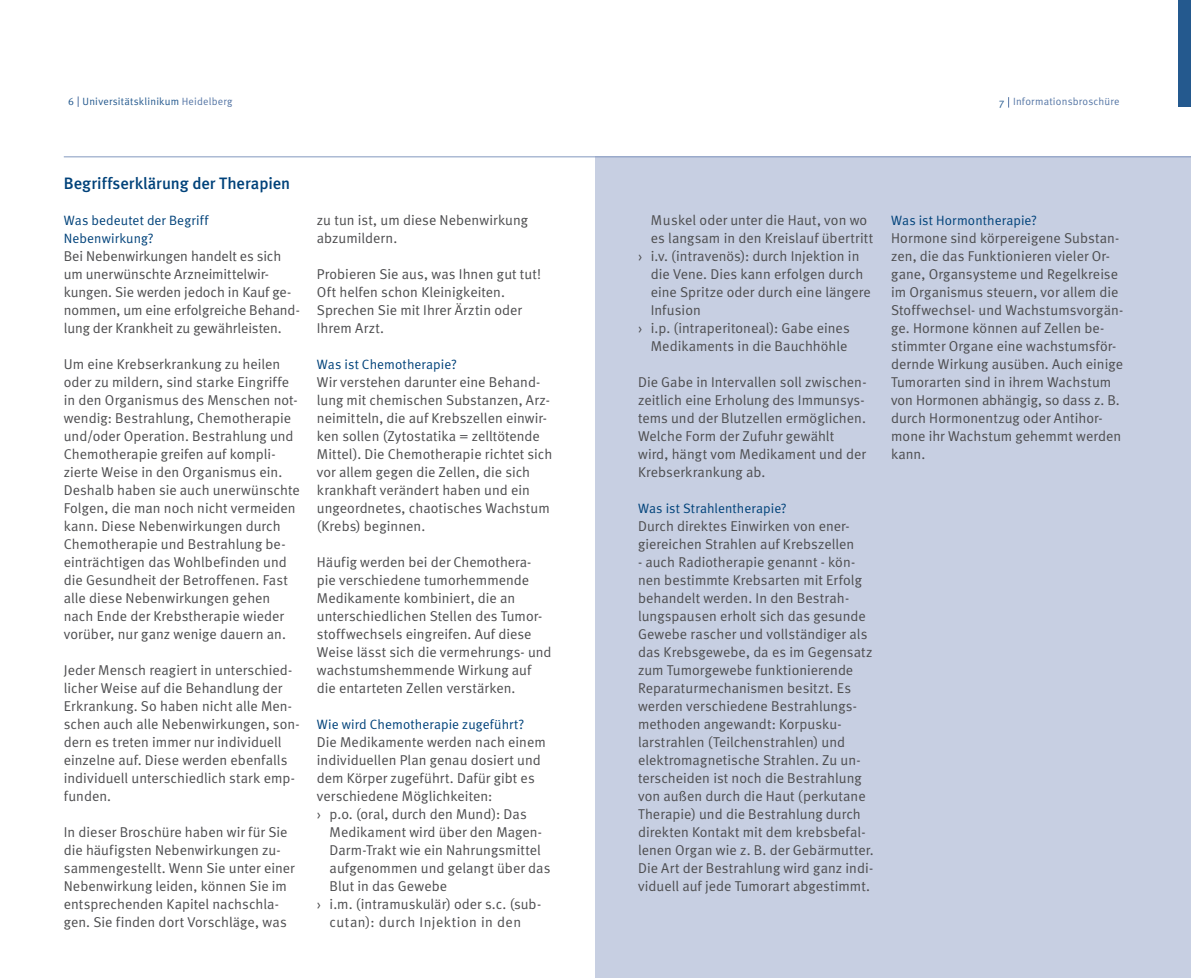
<style>
.page{position:relative;width:1191px;height:978px;background:#fff}
.page>*{position:absolute;margin:0;border:0;box-sizing:border-box;transform-origin:0 0}
.t1{font:500 16.5px "Meta";color:#00427a}
.t2{font:14.25px/18px "Meta Normal";letter-spacing:.005em;color:#4d4d4f}
.t3{font:14.25px "Meta Normal";letter-spacing:.03em;color:#4d4d4f}
.t4{font:13.5px/18px "Meta Normal";letter-spacing:.005em;color:#00427a}
.t5{font:10.5px "Meta Normal";letter-spacing:.02em;color:#24598e}
.t6{font:10.5px "Meta Normal";letter-spacing:.02em;color:#5576a5}
.s1{color:#5576a5}
.s2{color:#24598e}
</style>
<div class="page">
<div style="left:595px;top:157px;width:596px;height:821px;background:#c7cfe2"></div>
<div style="left:1178px;top:0;width:13px;height:106px;background:#24598e"></div>
<hr style="left:64px;top:156px;width:1127px;height:1px;background:#8398be">
<p class="t5" style="left:68px;top:95px;width:166px">6 Universitätsklinikum <span class="s1">Heidelberg</span></p>
<p class="t6" style="left:999px;top:95px;width:122px"><span class="s2">7</span> Informationsbroschüre</p>
<p class="t1" style="left:64px;top:174px;width:228px">Begriffserklärung der Therapien</p>
<p class="t4" style="left:64px;top:211px;width:146px">Was bedeutet der Begriff<br>Nebenwirkung?</p>
<p class="t2" style="left:64px;top:247px;width:237px">Bei Nebenwirkungen handelt es sich um unerwünschte Arzneimittelwir&shy;kungen. Sie werden jedoch in Kauf ge&shy;nommen, um eine erfolgreiche Behand&shy;lung der Krankheit zu gewährleisten.</p>
<p class="t2" style="left:64px;top:355px;width:237px">Um eine Krebserkrankung zu heilen oder zu mildern, sind starke Eingriffe in den Organismus des Menschen not&shy;wendig: Bestrahlung, Chemotherapie und/oder Operation. Bestrahlung und Chemotherapie greifen auf kompli&shy;zierte Weise in den Organismus ein.<br>Deshalb haben sie auch unerwünschte Folgen, die man noch nicht vermeiden kann. Diese Nebenwirkungen durch Chemotherapie und Bestrahlung be&shy;einträchtigen das Wohlbefinden und die Gesundheit der Betroffenen. Fast alle diese Nebenwirkungen gehen nach Ende der Krebstherapie wieder vorüber, nur ganz wenige dauern an.</p>
<p class="t2" style="left:64px;top:661px;width:237px">Jeder Mensch reagiert in unterschied&shy;licher Weise auf die Behandlung der Erkrankung. So haben nicht alle Men&shy;schen auch alle Nebenwirkungen, son&shy;dern es treten immer nur individuell einzelne auf. Diese werden ebenfalls individuell unterschiedlich stark emp&shy;funden.</p>
<p class="t2" style="left:64px;top:823px;width:232px">In dieser Broschüre haben wir für Sie die häufigsten Nebenwirkungen zu&shy;sammengestellt. Wenn Sie unter einer Nebenwirkung leiden, können Sie im entsprechenden Kapitel nachschla&shy;gen. Sie finden dort Vorschläge, was</p>
<p class="t2" style="left:317px;top:211px;width:213px">zu tun ist, um diese Nebenwirkung abzumildern.</p>
<p class="t2" style="left:317px;top:265px;width:226px">Probieren Sie aus, was Ihnen gut tut!<br>Oft helfen schon Kleinigkeiten.<br>Sprechen Sie mit Ihrer Ärztin oder<br>Ihrem Arzt.</p>
<p class="t4" style="left:317px;top:355px;width:141px">Was ist Chemotherapie?</p>
<p class="t2" style="left:317px;top:373px;width:237px">Wir verstehen darunter eine Behand&shy;lung mit chemischen Substanzen, Arz&shy;neimitteln, die auf Krebszellen einwir&shy;ken sollen (Zytostatika = zelltötende Mittel). Die Chemotherapie richtet sich vor allem gegen die Zellen, die sich krankhaft verändert haben und ein ungeordnetes, chaotisches Wachstum (Krebs) beginnen.</p>
<p class="t2" style="left:317px;top:553px;width:236px">Häufig werden bei der Chemothera&shy;pie verschiedene tumorhemmende Medikamente kombiniert, die an unterschiedlichen Stellen des Tumor&shy;stoffwechsels eingreifen. Auf diese Weise lässt sich die vermehrungs- und wachstumshemmende Wirkung auf die entarteten Zellen verstärken.</p>
<p class="t4" style="left:317px;top:715px;width:209px">Wie wird Chemotherapie zugeführt?</p>
<p class="t2" style="left:317px;top:733px;width:230px">Die Medikamente werden nach einem individuellen Plan genau dosiert und dem Körper zugeführt. Dafür gibt es verschiedene Möglichkeiten:<br>› p.o. (oral, durch den Mund): Das</p>
<p class="t2" style="left:330px;top:823px;width:214px">Medikament wird über den Magen-</p>
<p class="t2" style="left:330px;top:841px;width:213px">Darm-Trakt wie ein Nahrungsmittel</p>
<p class="t2" style="left:330px;top:859px;width:222px">aufgenommen und gelangt über das</p>
<p class="t2" style="left:330px;top:877px;width:119px">Blut in das Gewebe</p>
<p class="t2" style="left:317px;top:895px;width:226px">› i.m. (intramuskulär) oder s.c. (sub-</p>
<p class="t3" style="left:330px;top:914px;width:193px">cutan): durch Injektion in den</p>
<p class="t2" style="left:651px;top:211px;width:218px">Muskel oder unter die Haut, von wo</p>
<p class="t2" style="left:651px;top:229px;width:224px">es langsam in den Kreislauf übertritt</p>
<p class="t2" style="left:638px;top:247px;width:223px">› i.v. (intravenös): durch Injektion in</p>
<p class="t2" style="left:651px;top:265px;width:214px">die Vene. Dies kann erfolgen durch</p>
<p class="t2" style="left:651px;top:283px;width:222px">eine Spritze oder durch eine längere</p>
<p class="t2" style="left:651px;top:301px;width:52px">Infusion</p>
<p class="t2" style="left:638px;top:319px;width:213px">› i.p. (intraperitoneal): Gabe eines</p>
<p class="t2" style="left:651px;top:337px;width:198px">Medikaments in die Bauchhöhle</p>
<p class="t2" style="left:638px;top:373px;width:230px">Die Gabe in Intervallen soll zwischen&shy;zeitlich eine Erholung des Immunsys&shy;tems und der Blutzellen ermöglichen.<br>Welche Form der Zufuhr gewählt wird, hängt vom Medikament und der Krebserkrankung ab.</p>
<p class="t4" style="left:638px;top:499px;width:150px">Was ist Strahlentherapie?</p>
<p class="t2" style="left:638px;top:517px;width:218px">Durch direktes Einwirken von ener&shy;giereichen Strahlen auf Krebszellen</p>
<p class="t2" style="left:638px;top:553px;width:237px">- auch Radiotherapie genannt - kön&shy;nen bestimmte Krebsarten mit Erfolg behandelt werden. In den Bestrah&shy;lungspausen erholt sich das gesunde Gewebe rascher und vollständiger als das Krebsgewebe, da es im Gegensatz zum Tumorgewebe funktionierende Reparaturmechanismen besitzt. Es werden verschiedene Bestrahlungs&shy;methoden angewandt: Korpusku&shy;larstrahlen (Teilchenstrahlen) und elektromagnetische Strahlen. Zu un&shy;terscheiden ist noch die Bestrahlung von außen durch die Haut (perkutane Therapie) und die Bestrahlung durch direkten Kontakt mit dem krebsbefal&shy;lenen Organ wie z. B. der Gebärmutter.<br>Die Art der Bestrahlung wird ganz indi&shy;viduell auf jede Tumorart abgestimmt.</p>
<p class="t4" style="left:891px;top:211px;width:147px">Was ist Hormontherapie?</p>
<p class="t2" style="left:891px;top:229px;width:234px">Hormone sind körpereigene Substan&shy;zen, die das Funktionieren vieler Or&shy;gane, Organsysteme und Regelkreise im Organismus steuern, vor allem die Stoffwechsel- und Wachstumsvorgän&shy;ge. Hormone können auf Zellen be&shy;stimmter Organe eine wachstumsför&shy;dernde Wirkung ausüben. Auch einige Tumorarten sind in ihrem Wachstum von Hormonen abhängig, so dass z. B. durch Hormonentzug oder Antihor&shy;mone ihr Wachstum gehemmt werden kann.</p>
</div>
